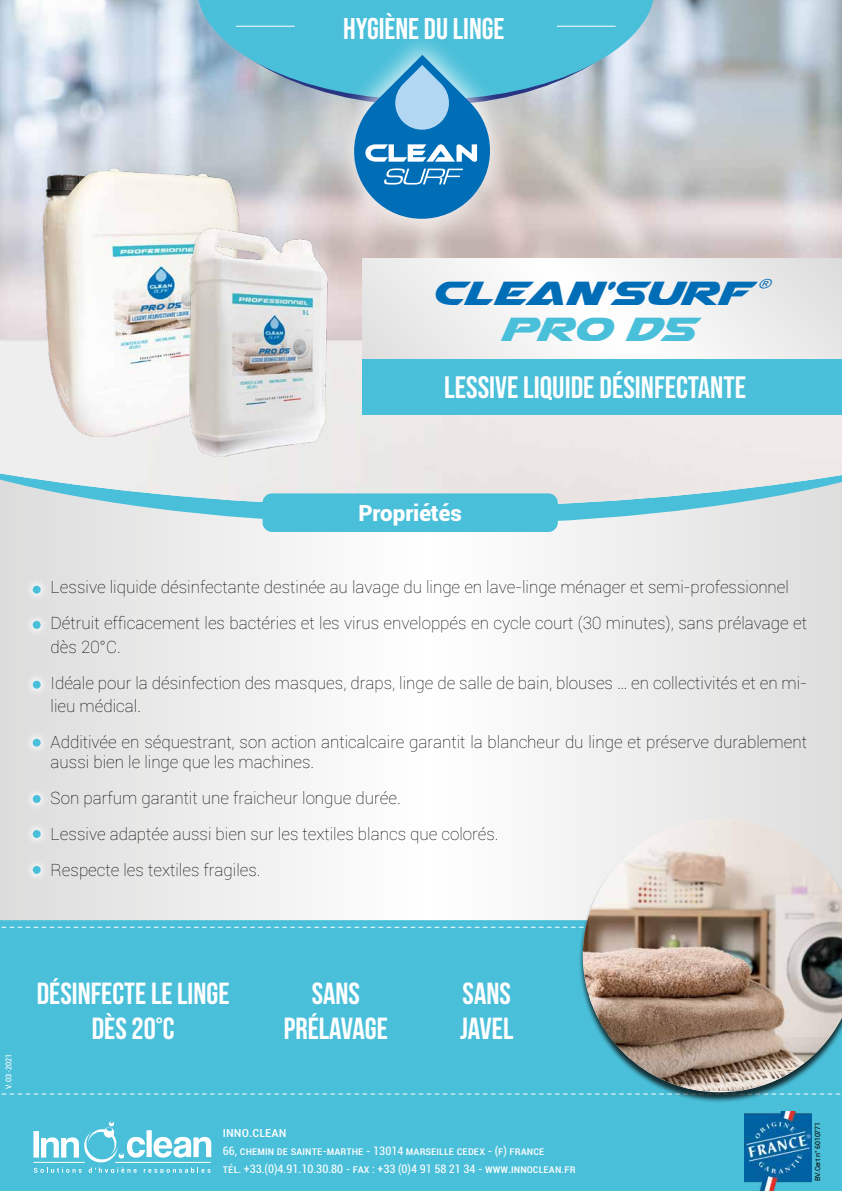
<style>
.page{position:relative;width:842px;height:1191px;background:#fff}
.page>*{position:absolute;margin:0;border:0;box-sizing:border-box;transform-origin:0 0}
.t1{font:44px "Airstrike Expanded";color:#006db7}
.t2{font:44px "Airstrike Expanded";color:#4abfd9}
.t3{font:31px "Bebas Neue";color:#fff}
.t4{font:30.5px/35px "Bebas Neue";color:#fff;text-align:center}
.t5{font:30px "Bebas Neue";color:#fff}
.t6{font:900 22.3px "Roboto";color:#fff}
.t7{font:100 17px/36px "Roboto";color:#000}
.t8{font:condensed 14px "Roboto";color:#fff}
.t9{font:condensed 11.7px/18px "Roboto";color:#fff}
.t10{font:condensed 8px "Roboto";color:#fff}
.t11{font:7px "Roboto";letter-spacing:-.01em;color:#000}
</style>
<div class="page">
<svg style="left:0;top:524px;width:842px;height:396px"></svg>
<svg style="left:0;top:507px;width:842px;height:17px;fill:#e3e3e3"></svg>
<div style="left:0;top:1101px;width:842px;height:90px;background:#4abfd9"></div>
<img style="left:0;top:0;width:842px;height:507px">
<div style="left:0;top:920px;width:578px;height:181px;background:#4abfd9"></div>
<svg style="left:193px;top:0;width:466px;height:106px"></svg>
<svg style="left:197px;top:0;width:458px;height:100px;fill:#4abfd9"></svg>
<div style="left:328px;top:30px;width:188px;height:215px;background:#fff;opacity:.75"></div>
<svg style="left:348px;top:55px;width:149px;height:170px"></svg>
<hr style="left:236px;top:26px;width:59px;height:1px;background:#fff">
<hr style="left:557px;top:26px;width:59px;height:1px;background:#fff">
<svg style="left:363px;top:258px;width:479px;height:102px"></svg>
<svg style="left:24px;top:577px;width:25px;height:25px"></svg>
<div style="left:33px;top:585px;width:8px;height:8px;background:#4abfd9;border-radius:50%"></div>
<svg style="left:24px;top:612px;width:25px;height:25px"></svg>
<div style="left:33px;top:621px;width:8px;height:8px;background:#4abfd9;border-radius:50%"></div>
<svg style="left:24px;top:730px;width:25px;height:25px"></svg>
<div style="left:33px;top:738px;width:8px;height:8px;background:#4abfd9;border-radius:50%"></div>
<svg style="left:24px;top:786px;width:25px;height:25px"></svg>
<div style="left:33px;top:795px;width:8px;height:8px;background:#4abfd9;border-radius:50%"></div>
<svg style="left:24px;top:821px;width:25px;height:25px"></svg>
<div style="left:33px;top:830px;width:8px;height:8px;background:#4abfd9;border-radius:50%"></div>
<svg style="left:24px;top:857px;width:25px;height:25px"></svg>
<div style="left:33px;top:866px;width:8px;height:8px;background:#4abfd9;border-radius:50%"></div>
<svg style="left:24px;top:672px;width:25px;height:25px"></svg>
<div style="left:33px;top:680px;width:8px;height:8px;background:#4abfd9;border-radius:50%"></div>
<svg style="left:0;top:926px;width:578px;height:1px"></svg>
<svg style="left:0;top:1093px;width:578px;height:1px"></svg>
<div style="left:578px;top:819px;width:264px;height:283px;background:#000;opacity:.75"></div>
<img style="left:583px;top:818px;width:259px;height:273px">
<div style="left:263px;top:493px;width:295px;height:39px;background:#4abfd9;border-radius:9px"></div>
<div style="left:363px;top:360px;width:479px;height:55px;background:#4abfd9"></div>
<svg style="left:33px;top:1121px;width:178px;height:51px"></svg>
<img style="left:744px;top:1111px;width:68px;height:80px">
<img style="left:23px;top:132px;width:235px;height:335px">
<img style="left:174px;top:217px;width:167px;height:244px">
<h3 class="t5" style="left:343px;top:11px;width:163px">HYGIÈNE DU LINGE</h3>
<h1 class="t1" style="left:429px;top:273px;width:336px">clean’surf®</h1>
<h1 class="t2" style="left:499px;top:309px;width:195px">pro d5</h1>
<h2 class="t3" style="left:444px;top:369px;width:303px">LESSIVE LIQUIDE DÉSINFECTANTE</h2>
<h3 class="t6" style="left:358px;top:497px;width:105px">Propriétés</h3>
<p class="t7" style="left:51px;top:569px;width:758px">Lessive liquide désinfectante destinée au lavage du linge en lave-linge ménager et semi-professionnel<br>Détruit efficacement les bactéries et les virus enveloppés en cycle court (30 minutes), sans prélavage et</p>
<p class="t7" style="left:51px;top:628px;width:758px">dès 20°C.<br>Idéale pour la désinfection des masques, draps, linge de salle de bain, blouses … en collectivités et en mi-</p>
<p class="t7" style="left:51px;top:687px;width:758px">lieu médical.<br>Additivée en séquestrant, son action anticalcaire garantit la blancheur du linge et préserve durablement</p>
<p class="t7" style="left:51px;top:743px;width:449px">aussi bien le linge que les machines.<br>Son parfum garantit une fraicheur longue durée.<br>Lessive adaptée aussi bien sur les textiles blancs que colorés.<br>Respecte les textiles fragiles.</p>
<p class="t10" style="left:3px;top:1089px;width:37px;rotate:-90deg">V. 03-2021</p>
<h3 class="t4" style="left:37px;top:976px;width:194px">DÉSINFECTE LE LINGE<br>DÈS 20°C</h3>
<h3 class="t4" style="left:284px;top:976px;width:105px">SANS<br>PRÉLAVAGE</h3>
<h3 class="t4" style="left:460px;top:976px;width:55px;text-align:left">SANS<br>JAVEL</h3>
<p class="t8" style="left:223px;top:1122px;width:65px">INNO.CLEAN</p>
<p class="t9" style="left:223px;top:1141px;width:323px">66, Chemin de Sainte-Marthe - 13014 MARSEILLE Cedex - (F) FRANCE<br>Tél. +33.(0)4.91.10.30.80 - Fax : +33 (0)4 91 58 21 34 - www.innoclean</p>
<p class="t9" style="left:561px;top:1159px;width:16px">.fr</p>
<p class="t11" style="left:813px;top:1181px;width:61px;rotate:-90deg">BV.Cert n° 6010771</p>
</div>
